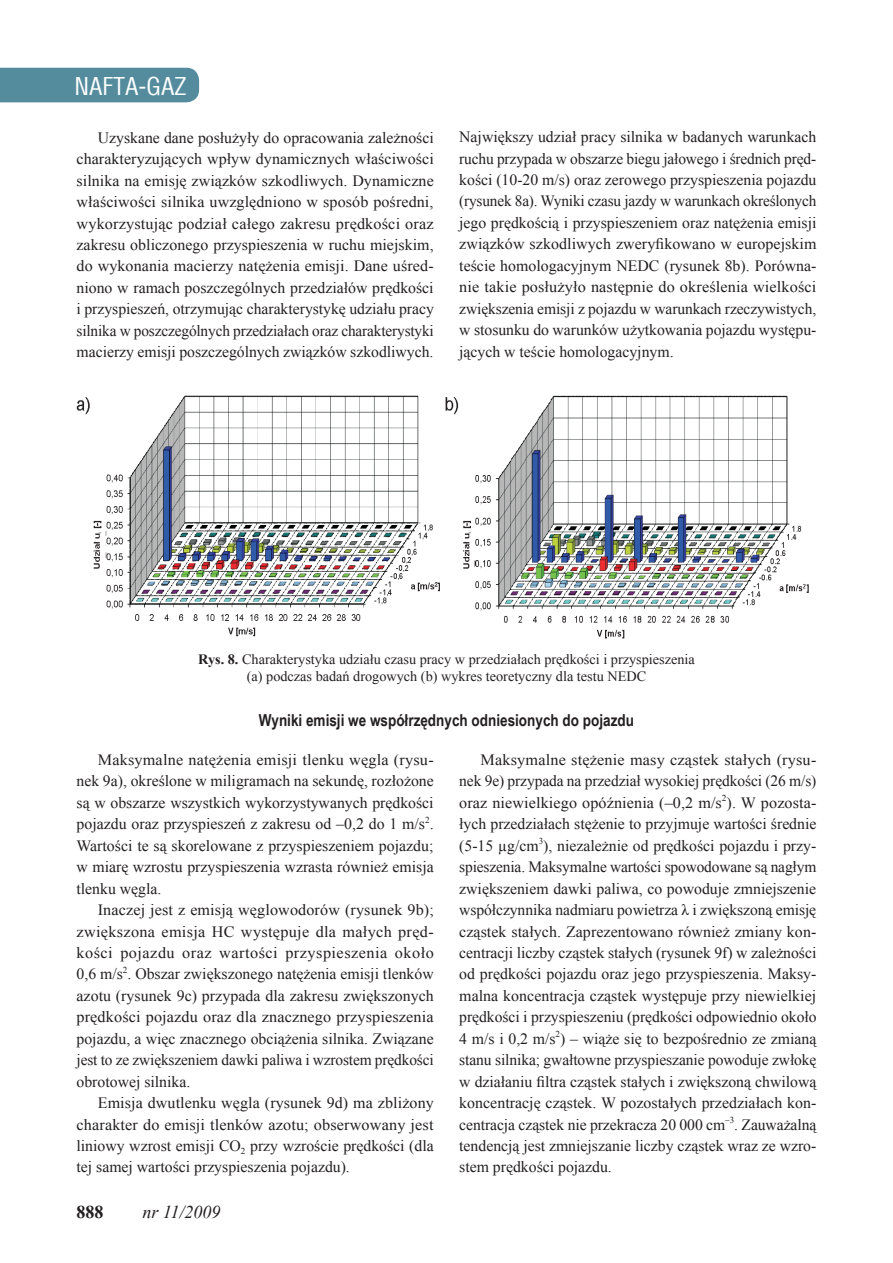
<style>
.page{position:relative;width:893px;height:1263px;background:#fff}
.page>*{position:absolute;margin:0;border:0;box-sizing:border-box;transform-origin:0 0}
.t1{font:24px "Switzerland Condensed";color:#fff}
.t2{font:italic 18px "Times New Roman";color:#231f20}
.t3{font:700 18px "Times New Roman";color:#231f20}
.t4{font:700 16.5px "Arial Narrow";color:#231f20}
.t5{font:15.75px/21.5px "Times New Roman";color:#231f20;text-align:justify}
.t6{font:14.25px/17.1px "Times New Roman";color:#231f20;text-align:center}
.s1{font-weight:700}
</style>
<div class="page">
<div style="left:0;top:68px;width:199px;height:34px;background:#548c9e"></div>
<img style="left:77px;top:395px;width:732px;height:244px">
<h1 class="t1" style="left:74px;top:71px;width:114px">NAFTA-GAZ</h1>
<p class="t5" style="left:77px;top:126px;width:359px;text-indent:21px">Uzyskane dane posłużyły do opracowania zależności charakteryzujących wpływ dynamicznych właściwości silnika na emisję związków szkodliwych. Dynamiczne właściwości silnika uwzględniono w sposób pośredni, wykorzystując podział całego zakresu prędkości oraz zakresu obliczonego przyspieszenia w ruchu miejskim, do wykonania macierzy natężenia emisji. Dane uśred&shy;niono w ramach poszczególnych przedziałów prędkości i przyspieszeń, otrzymując charakterystykę udziału pracy silnika w poszczególnych przedziałach oraz charakterystyki macierzy emisji poszczególnych związków szkodliwych.</p>
<p class="t5" style="left:459px;top:126px;width:359px">Największy udział pracy silnika w badanych warunkach ruchu przypada w obszarze biegu jałowego i średnich pręd&shy;kości (10-20 m/s) oraz zerowego przyspieszenia pojazdu (rysunek 8a). Wyniki czasu jazdy w warunkach określonych jego prędkością i przyspieszeniem oraz natężenia emisji związków szkodliwych zweryfikowano w europejskim teście homologacyjnym NEDC (rysunek 8b). Porówna&shy;nie takie posłużyło następnie do określenia wielkości zwiększenia emisji z pojazdu w warunkach rzeczywistych, w stosunku do warunków użytkowania pojazdu występu&shy;jących w teście homologacyjnym.</p>
<p class="t6" style="left:198px;top:651px;width:498px"><span class="s1">Rys. 8.</span> Charakterystyka udziału czasu pracy w przedziałach prędkości i przyspieszenia (a) podczas badań drogowych (b) wykres teoretyczny dla testu NEDC</p>
<p class="t4" style="left:259px;top:708px;width:376px">Wyniki emisji we współrzędnych odniesionych do pojazdu</p>
<p class="t5" style="left:459px;top:749px;width:359px;text-indent:21px">Maksymalne stężenie masy cząstek stałych (rysu&shy;nek 9e) przypada na przedział wysokiej prędkości (26 m/s) oraz niewielkiego opóźnienia (–0,2 m/s<sup>2</sup>). W pozosta&shy;łych przedziałach stężenie to przyjmuje wartości średnie (5-15 µg/cm<sup>3</sup>), niezależnie od prędkości pojazdu i przy&shy;spieszenia. Maksymalne wartości spowodowane są nagłym zwiększeniem dawki paliwa, co powoduje zmniejszenie współczynnika nadmiaru powietrza λ i zwiększoną emisję cząstek stałych. Zaprezentowano również zmiany kon&shy;centracji liczby cząstek stałych (rysunek 9f) w zależności od prędkości pojazdu oraz jego przyspieszenia. Maksy&shy;malna koncentracja cząstek występuje przy niewielkiej prędkości i przyspieszeniu (prędkości odpowiednio około 4 m/s i 0,2 m/s<sup>2</sup>) – wiąże się to bezpośrednio ze zmianą stanu silnika; gwałtowne przyspieszanie powoduje zwłokę w działaniu filtra cząstek stałych i zwiększoną chwilową koncentrację cząstek. W pozostałych przedziałach kon&shy;centracja cząstek nie przekracza 20 000 cm<sup>–3</sup>. Zauważalną tendencją jest zmniejszanie liczby cząstek wraz ze wzro&shy;stem prędkości pojazdu.</p>
<p class="t5" style="left:77px;top:749px;width:359px;text-indent:21px">Maksymalne natężenia emisji tlenku węgla (rysu&shy;nek 9a), określone w miligramach na sekundę, rozłożone są w obszarze wszystkich wykorzystywanych prędkości pojazdu oraz przyspieszeń z zakresu od –0,2 do 1 m/s<sup>2</sup>.<br>Wartości te są skorelowane z przyspieszeniem pojazdu; w miarę wzrostu przyspieszenia wzrasta również emisja tlenku węgla.</p>
<p class="t5" style="left:77px;top:899px;width:359px;text-indent:21px">Inaczej jest z emisją węglowodorów (rysunek 9b); zwiększona emisja HC występuje dla małych pręd&shy;kości pojazdu oraz wartości przyspieszenia około 0,6 m/s<sup>2</sup>. Obszar zwiększonego natężenia emisji tlenków azotu (rysunek 9c) przypada dla zakresu zwiększonych prędkości pojazdu oraz dla znacznego przyspieszenia pojazdu, a więc znacznego obciążenia silnika. Związane jest to ze zwiększeniem dawki paliwa i wzrostem prędkości obrotowej silnika.</p>
<p class="t5" style="left:77px;top:1092px;width:359px;text-indent:21px">Emisja dwutlenku węgla (rysunek 9d) ma zbliżony charakter do emisji tlenków azotu; obserwowany jest liniowy wzrost emisji CO<sub>2</sub> przy wzroście prędkości (dla tej samej wartości przyspieszenia pojazdu).</p>
<p class="t3" style="left:77px;top:1199px;width:28px">888</p>
<p class="t2" style="left:142px;top:1200px;width:80px">nr 11/2009</p>
</div>
